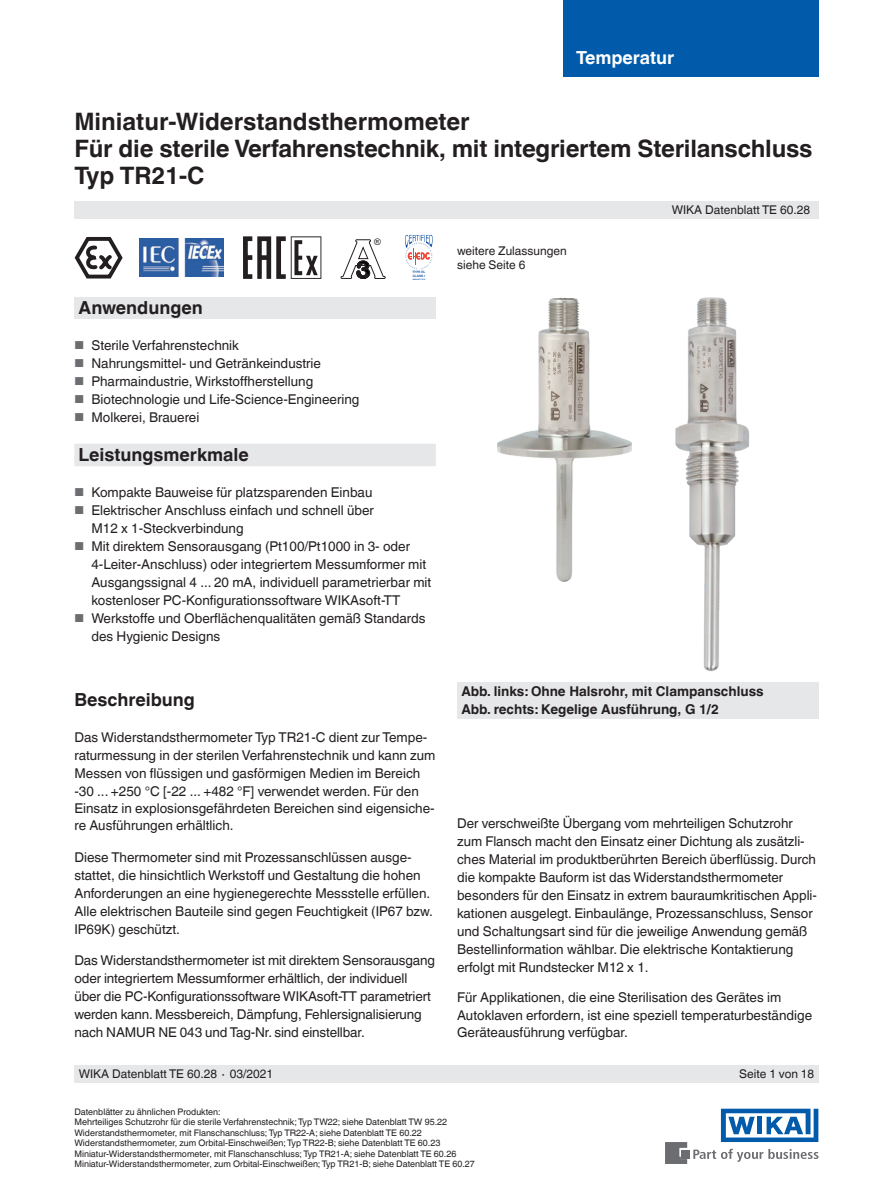
<style>
.page{position:relative;width:893px;height:1188px;background:#fff}
.page>*{position:absolute;margin:0;border:0;box-sizing:border-box;transform-origin:0 0}
.t1{font:700 24px/27px "Helvetica World";letter-spacing:-.01em;color:#231f20}
.t2{font:700 18px "Helvetica World";color:#231f20}
.t3{font:700 18px "Helvetica World";color:#fff}
.t4{font:13.5px/18px "Helvetica World";color:#231f20}
.t5{font:700 13.5px/18px "Helvetica World";color:#231f20}
.t6{font:12px/13.5px "Helvetica World";color:#231f20}
.t7{font:9.15px "Arial";color:#231f20}
.t8{font:9px/10.5px "Helvetica World";color:#231f20}
.t9{font:700 3.15px/3.8px "Arial";color:#0a4fa2}
.t10{font:700 1.8px "Arial";color:#0a4fa2}
.s1{font-size:11.55px;color:#6c6d70}
</style>
<div class="page">
<div style="left:74px;top:297px;width:362px;height:22px;background:#e6e7e9"></div>
<div style="left:74px;top:202px;width:745px;height:17px;background:#e6e7e9"></div>
<div style="left:74px;top:1066px;width:745px;height:17px;background:#e6e7e9"></div>
<svg style="left:693px;top:1149px;width:126px;height:13px"></svg>
<div style="left:682px;top:1150px;width:8px;height:8px;background:#6c6d70"></div>
<svg style="left:665px;top:1142px;width:22px;height:22px"></svg>
<svg style="left:721px;top:1109px;width:97px;height:33px"></svg>
<div style="left:563px;top:0;width:256px;height:77px;background:#015aaa"></div>
<img style="left:497px;top:298px;width:135px;height:283px">
<img style="left:675px;top:297px;width:74px;height:374px">
<div style="left:457px;top:682px;width:361px;height:36px;background:#e6e7e9"></div>
<div style="left:74px;top:444px;width:362px;height:22px;background:#e6e7e9"></div>
<svg style="left:341px;top:240px;width:45px;height:39px"></svg>
<svg style="left:405px;top:235px;width:28px;height:34px"></svg>
<svg style="left:74px;top:237px;width:49px;height:42px"></svg>
<svg style="left:243px;top:236px;width:78px;height:43px"></svg>
<img style="left:140px;top:238px;width:84px;height:39px">
<h2 class="t3" style="left:576px;top:47px;width:100px">Temperatur</h2>
<h1 class="t1" style="left:74px;top:108px;width:740px">Miniatur-Widerstandsthermometer<br>Für die sterile Verfahrenstechnik, mit integriertem Sterilanschluss<br>Typ TR21-C</h1>
<p class="t7" style="left:374px;top:235px;width:8px">®</p>
<p class="t9" style="left:412px;top:270px;width:14px">TYPE EL<br>CLASS I</p>
<p class="t10" style="left:412px;top:278px;width:14px">JANUARY 2019</p>
<h2 class="t2" style="left:79px;top:297px;width:126px">Anwendungen</h2>
<p class="t4" style="left:74px;top:336px;width:166px"><span class="s1">■</span> Sterile Verfahrenstechnik</p>
<p class="t4" style="left:74px;top:354px;width:248px"><span class="s1">■</span> Nahrungsmittel- und Getränkeindustrie</p>
<p class="t4" style="left:74px;top:372px;width:240px"><span class="s1">■</span> Pharmaindustrie, Wirkstoffherstellung</p>
<p class="t4" style="left:74px;top:390px;width:286px"><span class="s1">■</span> Biotechnologie und Life-Science-Engineering</p>
<p class="t4" style="left:74px;top:408px;width:127px"><span class="s1">■</span> Molkerei, Brauerei</p>
<h2 class="t2" style="left:79px;top:444px;width:172px">Leistungsmerkmale</h2>
<p class="t4" style="left:74px;top:483px;width:300px"><span class="s1">■</span> Kompakte Bauweise für platzsparenden Einbau</p>
<p class="t4" style="left:91px;top:501px;width:284px;text-indent:-17px"><span class="s1">■</span> Elektrischer Anschluss einfach und schnell über<br>M12 x 1-Steckverbindung</p>
<p class="t4" style="left:91px;top:537px;width:341px;text-indent:-17px"><span class="s1">■</span> Mit direktem Sensorausgang (Pt100/Pt1000 in 3- oder 4-Leiter-Anschluss) oder integriertem Messumformer mit Ausgangssignal 4 ... 20 mA, individuell parametrierbar mit kostenloser PC-Konfigurationssoftware WIKAsoft-TT</p>
<p class="t4" style="left:91px;top:609px;width:336px;text-indent:-17px"><span class="s1">■</span> Werkstoffe und Oberflächenqualitäten gemäß Standards des Hygienic Designs</p>
<h2 class="t2" style="left:74px;top:689px;width:122px">Beschreibung</h2>
<p class="t4" style="left:74px;top:728px;width:363px">Das Widerstandsthermometer Typ TR21-C dient zur Tempe&shy;raturmessung in der sterilen Verfahrenstechnik und kann zum Messen von flüssigen und gasförmigen Medien im Bereich -30 ... +250 °C [-22 ... +482 °F] verwendet werden. Für den Einsatz in explosionsgefährdeten Bereichen sind eigensiche&shy;re Ausführungen erhältlich.</p>
<p class="t4" style="left:74px;top:848px;width:360px">Diese Thermometer sind mit Prozessanschlüssen ausge&shy;stattet, die hinsichtlich Werkstoff und Gestaltung die hohen Anforderungen an eine hygienegerechte Messstelle erfüllen.<br>Alle elektrischen Bauteile sind gegen Feuchtigkeit (IP67 bzw.<br>IP69K) geschützt.</p>
<p class="t4" style="left:74px;top:952px;width:362px">Das Widerstandsthermometer ist mit direktem Sensorausgang oder integriertem Messumformer erhältlich, der individuell über die PC-Konfigurationssoftware WIKAsoft-TT parametriert werden kann. Messbereich, Dämpfung, Fehlersignalisierung nach NAMUR NE 043 und Tag-Nr. sind einstellbar.</p>
<p class="t6" style="left:457px;top:244px;width:111px">weitere Zulassungen siehe Seite 6</p>
<p class="t6" style="left:672px;top:204px;width:140px">WIKA Datenblatt TE 60.28</p>
<p class="t5" style="left:461px;top:682px;width:304px">Abb. links: Ohne Halsrohr, mit Clampanschluss<br>Abb. rechts: Kegelige Ausführung, G 1/2</p>
<p class="t4" style="left:457px;top:814px;width:361px">Der verschweißte Übergang vom mehrteiligen Schutzrohr zum Flansch macht den Einsatz einer Dichtung als zusätzli&shy;ches Material im produktberührten Bereich überflüssig. Durch die kompakte Bauform ist das Widerstandsthermometer besonders für den Einsatz in extrem bauraumkritischen Appli&shy;kationen ausgelegt. Einbaulänge, Prozessanschluss, Sensor und Schaltungsart sind für die jeweilige Anwendung gemäß Bestellinformation wählbar. Die elektrische Kontaktierung erfolgt mit Rundstecker M12 x 1.</p>
<p class="t4" style="left:457px;top:989px;width:357px;line-height:17.2px">Für Applikationen, die eine Sterilisation des Gerätes im<br>Autoklaven erfordern, ist eine speziell temperaturbeständige<br>Geräteausführung verfügbar.</p>
<p class="t6" style="left:79px;top:1068px;width:196px">WIKA Datenblatt TE 60.28 ∙ 03/2021</p>
<p class="t6" style="left:739px;top:1068px;width:77px">Seite 1 von 18</p>
<p class="t8" style="left:74px;top:1106px;width:402px">Datenblätter zu ähnlichen Produkten:<br>Mehrteiliges Schutzrohr für die sterile Verfahrenstechnik; Typ TW22; siehe Datenblatt TW 95.22<br>Widerstandsthermometer, mit Flanschanschluss; Typ TR22-A; siehe Datenblatt TE 60.22<br>Widerstandsthermometer, zum Orbital-Einschweißen; Typ TR22-B; siehe Datenblatt TE 60.23<br>Miniatur-Widerstandsthermometer, mit Flanschanschluss; Typ TR21-A; siehe Datenblatt TE 60.26<br>Miniatur-Widerstandsthermometer, zum Orbital-Einschweißen; Typ TR21-B; siehe Datenblatt TE 60.27</p>
</div>
